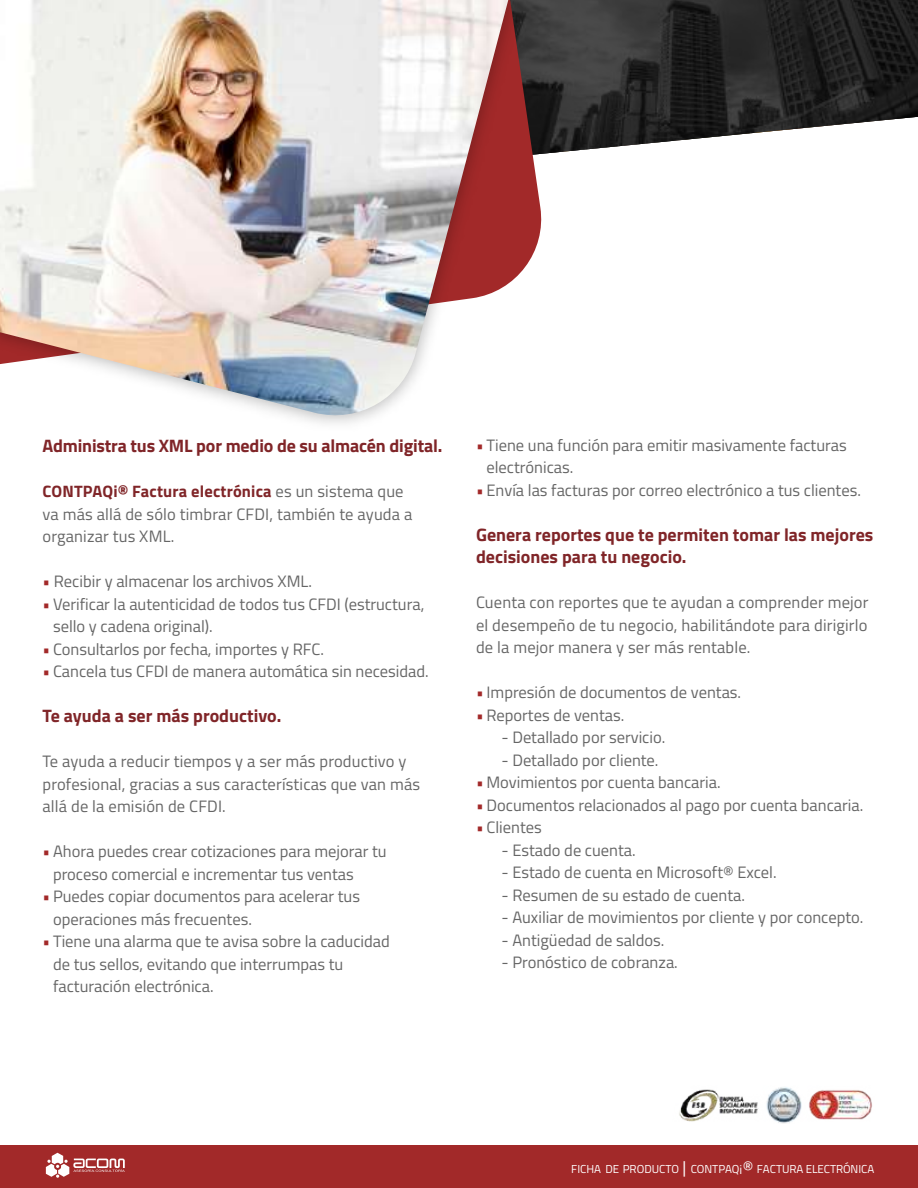
<style>
.page{position:relative;width:918px;height:1188px;background:#fff}
.page>*{position:absolute;margin:0;border:0;box-sizing:border-box;transform-origin:0 0}
.t1{font:700 18px/22.5px "Titillium Web";color:#802528}
.t2{font:16.5px/22.5px "Titillium Web";color:#666}
.t3{font:11.55px "Titillium Web";letter-spacing:-.005em;color:#fff}
.s1{font-weight:700;color:#802528}
.s2{color:#a22929}
.s3{font-size:16.5px}
.s4{font-size:12.75px}
</style>
<div class="page">
<svg style="left:630px;top:0;width:288px;height:146px;background:#383838"></svg>
<img style="left:307px;top:0;width:323px;height:424px">
<img style="left:0;top:0;width:508px;height:420px">
<div style="left:0;top:1145px;width:918px;height:43px;background:#a22929"></div>
<svg style="left:46px;top:1153px;width:79px;height:25px"></svg>
<img style="left:679px;top:1087px;width:193px;height:37px">
<p class="t1" style="left:43px;top:434px;width:401px">Administra tus XML por medio de su almacén digital.</p>
<p class="t2" style="left:43px;top:479px;width:371px"><span class="s1">CONTPAQi® Factura electrónica</span> es un sistema que va más allá de sólo timbrar CFDI, también te ayuda a organizar tus XML.</p>
<p class="t2" style="left:43px;top:569px;width:271px"><span class="s2">•</span> Recibir y almacenar los archivos XML.</p>
<p class="t2" style="left:53px;top:592px;width:373px;text-indent:-10px"><span class="s2">•</span> Verificar la autenticidad de todos tus CFDI (estructura, sello y cadena original).</p>
<p class="t2" style="left:43px;top:637px;width:283px"><span class="s2">•</span> Consultarlos por fecha, importes y RFC.</p>
<p class="t2" style="left:43px;top:659px;width:388px"><span class="s2">•</span> Cancela tus CFDI de manera automática sin necesidad.</p>
<p class="t1" style="left:43px;top:704px;width:240px">Te ayuda a ser más productivo.</p>
<p class="t2" style="left:43px;top:749px;width:379px">Te ayuda a reducir tiempos y a ser más productivo y profesional, gracias a sus características que van más allá de la emisión de CFDI.</p>
<p class="t2" style="left:53px;top:839px;width:335px;text-indent:-10px"><span class="s2">•</span> Ahora puedes crear cotizaciones para mejorar tu proceso comercial e incrementar tus ventas</p>
<p class="t2" style="left:53px;top:884px;width:309px;text-indent:-10px"><span class="s2">•</span> Puedes copiar documentos para acelerar tus operaciones más frecuentes.</p>
<p class="t2" style="left:53px;top:929px;width:338px;text-indent:-10px"><span class="s2">•</span> Tiene una alarma que te avisa sobre la caducidad de tus sellos, evitando que interrumpas tu facturación electrónica.</p>
<p class="t2" style="left:487px;top:433px;width:362px;text-indent:-10px"><span class="s2">•</span> Tiene una función para emitir masivamente facturas electrónicas.</p>
<p class="t2" style="left:476px;top:478px;width:386px"><span class="s2">•</span> Envía las facturas por correo electrónico a tus clientes.</p>
<p class="t1" style="left:476px;top:522px;width:399px">Genera reportes que te permiten tomar las mejores decisiones para tu negocio.</p>
<p class="t2" style="left:476px;top:590px;width:394px;text-align:justify">Cuenta con reportes que te ayudan a comprender mejor el desempeño de tu negocio, habilitándote para dirigirlo de la mejor manera y ser más rentable.</p>
<p class="t2" style="left:476px;top:680px;width:267px"><span class="s2">•</span> Impresión de documentos de ventas.</p>
<p class="t2" style="left:476px;top:703px;width:150px"><span class="s2">•</span> Reportes de ventas.</p>
<p class="t2" style="left:502px;top:725px;width:165px">- Detallado por servicio.</p>
<p class="t2" style="left:502px;top:748px;width:159px">- Detallado por cliente.</p>
<p class="t2" style="left:476px;top:770px;width:246px"><span class="s2">•</span> Movimientos por cuenta bancaria.</p>
<p class="t2" style="left:476px;top:793px;width:389px"><span class="s2">•</span> Documentos relacionados al pago por cuenta bancaria.</p>
<p class="t2" style="left:476px;top:815px;width:67px"><span class="s2">•</span> Clientes</p>
<p class="t2" style="left:502px;top:838px;width:136px">- Estado de cuenta.</p>
<p class="t2" style="left:502px;top:860px;width:277px">- Estado de cuenta en Microsoft® Excel.</p>
<p class="t2" style="left:502px;top:883px;width:245px">- Resumen de su estado de cuenta.</p>
<p class="t2" style="left:502px;top:905px;width:363px">- Auxiliar de movimientos por cliente y por concepto.</p>
<p class="t2" style="left:502px;top:928px;width:164px">- Antigüedad de saldos.</p>
<p class="t2" style="left:502px;top:950px;width:178px">- Pronóstico de cobranza.</p>
<p class="t3" style="left:571px;top:1161px;width:304px">FICHA DE PRODUCTO <span class="s3">|</span> CONTPAQ<span class="s4">i</span><span class="s3">®</span> FACTURA ELECTRÓNICA</p>
</div>
